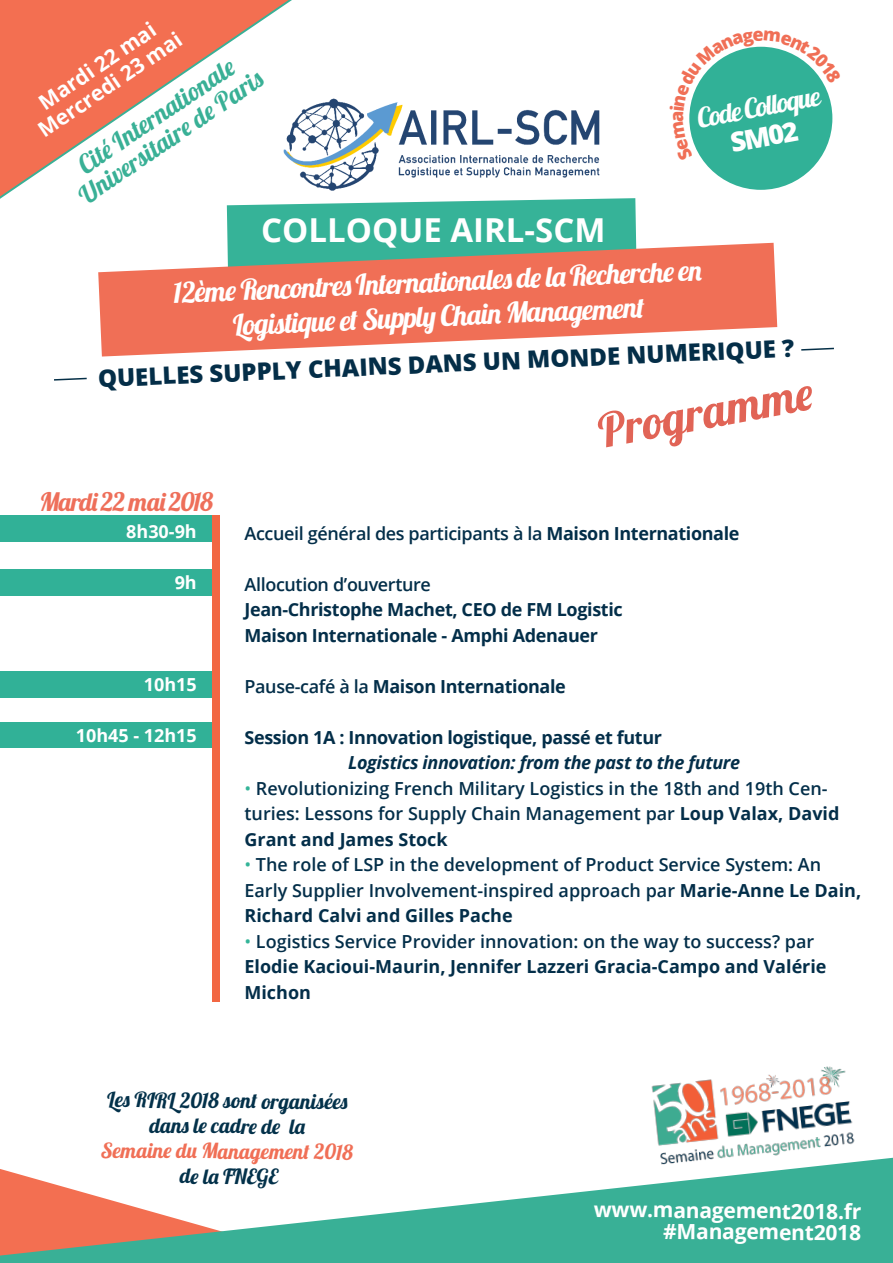
<style>
.page{position:relative;width:893px;height:1263px;background:#fff}
.page>*{position:absolute;margin:0;border:0;box-sizing:border-box;transform-origin:0 0}
.t1{font:46.5px "Lobster 1.4";color:#e16456}
.t2{font:700 33px "Open Sans";color:#fff}
.t3{font:28.5px "Lobster 1.4";color:#fff}
.t4{font:27px "Lobster 1.4";color:#fff}
.t5{font:800 27px "Open Sans";color:#fff}
.t6{font:25.5px "Lobster 1.4";color:#39b096}
.t7{font:25.5px "Lobster 1.4";letter-spacing:-.03em;color:#ee6f5a}
.t8{font:800 24px "Open Sans";color:#042e48}
.t9{font:700 21px "Open Sans";color:#fff}
.t10{font:21px "Lobster 1.4";color:#03314a}
.t11{font:21px "Lobster 1.4";color:#f06f56}
.t12{font:600 18px/25.5px "Open Sans";color:#032e49}
.t13{font:700 18px "Open Sans";letter-spacing:-.02em;color:#032e49}
.t14{font:700 18px/25.5px "Open Sans";color:#032e49}
.t15{font:600 18px "Open Sans";letter-spacing:-.02em;color:#032e49}
.t16{font:italic 700 18px "Open Sans";letter-spacing:-.02em;color:#032e49}
.t17{font:700 18px "Open Sans";color:#fff}
.s1{font-weight:700}
.s2{font-weight:600}
.s3{font-weight:400;color:#33b498}
</style>
<div class="page">
<svg style="left:227px;top:198px;width:410px;height:45px;background:#47b9a0"></svg>
<svg style="left:98px;top:243px;width:679px;height:114px;fill:#f06f56"></svg>
<div style="left:689px;top:47px;width:143px;height:143px;background:#31b197;border-radius:50%"></div>
<svg style="left:0;top:0;width:289px;height:196px;fill:#f36f51"></svg>
<div style="left:0;top:515px;width:213px;height:27px;background:#31b197"></div>
<div style="left:0;top:569px;width:213px;height:27px;background:#31b197"></div>
<div style="left:0;top:671px;width:213px;height:27px;background:#31b197"></div>
<div style="left:0;top:722px;width:213px;height:27px;background:#31b197"></div>
<div style="left:0;top:748px;width:213px;height:27px;background:#fff"></div>
<div style="left:213px;top:515px;width:7px;height:486px;background:#f26743"></div>
<svg style="left:54px;top:377px;width:33px;height:4px"></svg>
<svg style="left:801px;top:347px;width:33px;height:4px"></svg>
<img style="left:651px;top:1066px;width:204px;height:92px">
<svg style="left:0;top:1158px;width:893px;height:105px;fill:#39b096"></svg>
<img style="left:279px;top:87px;width:321px;height:104px">
<svg style="left:689px;top:46px;width:144px;height:115px"></svg>
<p class="t9" style="left:33px;top:92px;width:138px;rotate:-34deg">Mardi 22 mai</p>
<p class="t9" style="left:32px;top:119px;width:170px;rotate:-34deg">Mercredi 23 mai</p>
<p class="t6" style="left:71px;top:154px;width:185px;rotate:-34deg">Cité Internationale</p>
<p class="t6" style="left:72px;top:184px;width:218px;rotate:-34deg">Universitaire de Paris</p>
<p class="t4" style="left:694px;top:101px;width:126px;rotate:-10deg">Code Colloque</p>
<p class="t5" style="left:727px;top:122px;width:70px;rotate:-10deg">SM02</p>
<p class="t2" style="left:261px;top:207px;width:346px">COLLOQUE AIRL-SCM</p>
<p class="t3" style="left:172px;top:277px;width:530px;rotate:-3deg">12ème Rencontres Internationales de la Recherche en</p>
<p class="t3" style="left:232px;top:308px;width:413px;rotate:-3deg">Logistique et Supply Chain Management</p>
<p class="t8" style="left:97px;top:357px;width:698px;rotate:-2deg">QUELLES SUPPLY CHAINS DANS UN MONDE NUMERIQUE ?</p>
<p class="t1" style="left:594px;top:402px;width:219px;rotate:-10deg">Programme</p>
<p class="t7" style="left:40px;top:486px;width:175px">Mardi 22 mai 2018</p>
<p class="t17" style="left:126px;top:518px;width:72px">8h30-9h</p>
<p class="t17" style="left:175px;top:569px;width:24px">9h</p>
<p class="t17" style="left:144px;top:671px;width:54px">10h15</p>
<p class="t17" style="left:76px;top:722px;width:123px">10h45 - 12h15</p>
<p class="t15" style="left:244px;top:521px;width:497px">Accueil général des participants à la <span class="s1">Maison Internationale</span></p>
<p class="t15" style="left:244px;top:572px;width:188px">Allocution d’ouverture</p>
<p class="t13" style="left:244px;top:597px;width:380px">Jean-Christophe Machet, CEO de FM Logistic</p>
<p class="t13" style="left:244px;top:623px;width:355px">Maison Internationale - Amphi Adenauer</p>
<p class="t13" style="left:244px;top:674px;width:323px"><span class="s2">Pause-café à la</span> Maison Internationale</p>
<p class="t13" style="left:244px;top:725px;width:419px">Session 1A : Innovation logistique, passé et futur</p>
<p class="t16" style="left:348px;top:750px;width:393px">Logistics innovation: from the past to the future</p>
<p class="t12" style="left:244px;top:775px;width:596px"><span class="s3">•</span> Revolutionizing French Military Logistics in the 18th and 19th Cen&shy;turies: Lessons for Supply Chain Management par <span class="s1">Loup Valax, David<br>Grant and James Stock</span></p>
<p class="t12" style="left:244px;top:852px;width:618px"><span class="s3">•</span> The role of LSP in the development of Product Service System: An<br>Early Supplier Involvement-inspired approach par <span class="s1">Marie-Anne Le Dain,<br>Richard Calvi and Gilles Pache</span></p>
<p class="t14" style="left:244px;top:928px;width:584px"><span class="s3">•</span> <span class="s2">Logistics Service Provider innovation: on the way to success? par<br></span>Elodie Kacioui-Maurin, Jennifer Lazzeri Gracia-Campo and Valérie<br>Michon</p>
<p class="t10" style="left:108px;top:1085px;width:242px;rotate:1deg">Les RIRL 2018 sont organisées</p>
<p class="t10" style="left:150px;top:1111px;width:157px;rotate:1deg">dans le cadre de la</p>
<p class="t11" style="left:101px;top:1135px;width:254px;rotate:1deg">Semaine du Management 2018</p>
<p class="t10" style="left:180px;top:1162px;width:100px;rotate:1deg">de la FNEGE</p>
<p class="t9" style="left:594px;top:1193px;width:269px;rotate:1deg">www.management2018.fr</p>
<p class="t9" style="left:664px;top:1215px;width:199px;rotate:1deg">#Management2018</p>
</div>
